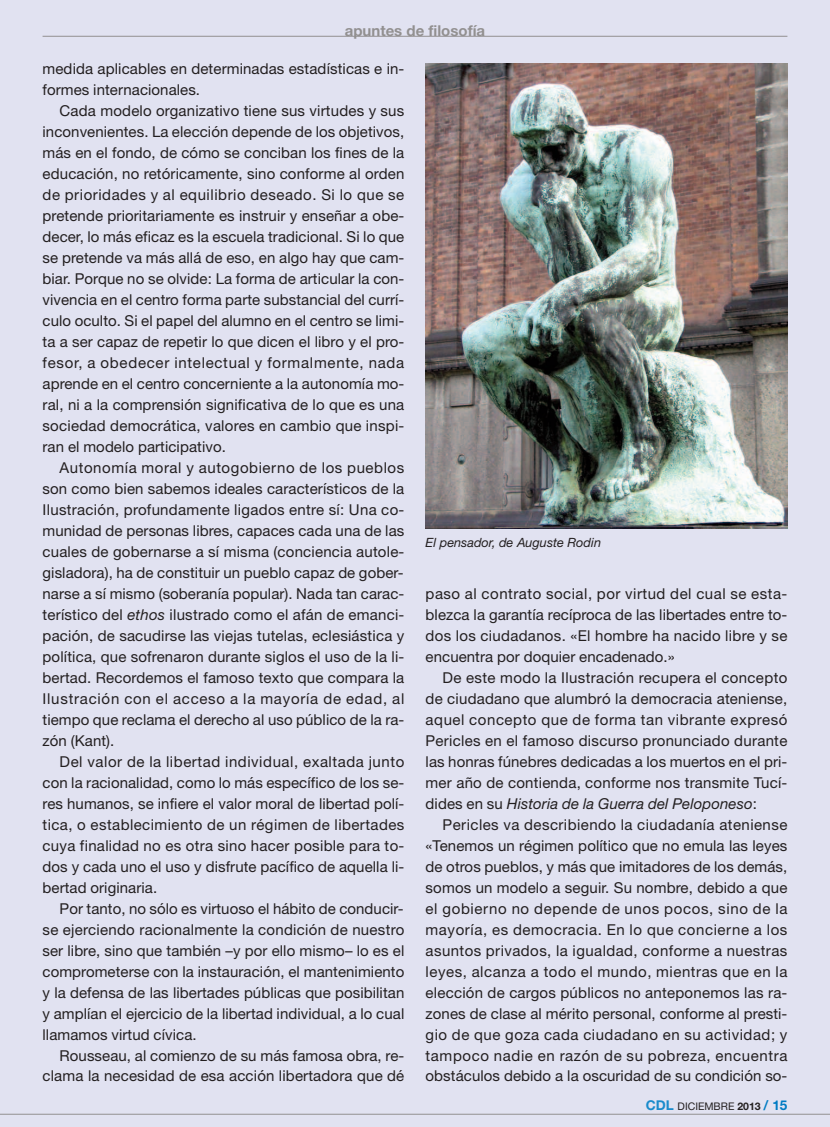
<style>
.page{position:relative;width:830px;height:1127px;background:#fff}
.page>*{position:absolute;margin:0;border:0;box-sizing:border-box;transform-origin:0 0}
.t1{font:15px/21px "Helvetica Neue";letter-spacing:.005em;color:#231f20;text-align:justify}
.t2{font:700 15px "Helvetica Neue";color:#929090}
.t3{font:italic 12.75px "Helvetica Neue";color:#231f20}
.t4{font:10.5px "Helvetica Neue";color:#231f20}
.s1{font-style:italic}
.s2{font-weight:700;font-size:13.5px;color:#1a8bcc}
.s3{font-weight:700}
.s4{font-weight:700;font-size:13.5px;color:#007bc3}
</style>
<div class="page">
<div style="left:0;top:0;width:829px;height:1127px;background:#e1e2f1"></div>
<hr style="left:43px;top:36px;width:744px;height:1px;background:#929090">
<hr style="left:0;top:1114px;width:829px;height:1px;background:#929090">
<img style="left:425px;top:64px;width:362px;height:464px">
<p class="t2" style="left:344px;top:19px;width:142px">apuntes de filosofía</p>
<p class="t1" style="left:43px;top:60px;width:363px">medida aplicables en determinadas estadísticas e in&shy;formes internacionales.</p>
<p class="t1" style="left:43px;top:102px;width:363px;text-indent:17px">Cada modelo organizativo tiene sus virtudes y sus inconvenientes. La elección depende de los objetivos, más en el fondo, de cómo se conciban los fines de la educación, no retóricamente, sino conforme al orden de prioridades y al equilibrio deseado. Si lo que se pretende prioritariamente es instruir y enseñar a obe&shy;decer, lo más eficaz es la escuela tradicional. Si lo que se pretende va más allá de eso, en algo hay que cam&shy;biar. Porque no se olvide: La forma de articular la con&shy;vivencia en el centro forma parte substancial del currí&shy;culo oculto. Si el papel del alumno en el centro se limi&shy;ta a ser capaz de repetir lo que dicen el libro y el pro&shy;fesor, a obedecer intelectual y formalmente, nada aprende en el centro concerniente a la autonomía mo&shy;ral, ni a la comprensión significativa de lo que es una sociedad democrática, valores en cambio que inspi&shy;ran el modelo participativo.</p>
<p class="t1" style="left:43px;top:459px;width:363px;text-indent:17px">Autonomía moral y autogobierno de los pueblos son como bien sabemos ideales característicos de la Ilustración, profundamente ligados entre sí: Una co&shy;munidad de personas libres, capaces cada una de las cuales de gobernarse a sí misma (conciencia autole&shy;gisladora), ha de constituir un pueblo capaz de gober&shy;narse a sí mismo (soberanía popular). Nada tan carac&shy;terístico del <span class="s1">ethos</span> ilustrado como el afán de emanci&shy;pación, de sacudirse las viejas tutelas, eclesiástica y política, que sofrenaron durante siglos el uso de la li&shy;bertad. Recordemos el famoso texto que compara la Ilustración con el acceso a la mayoría de edad, al tiempo que reclama el derecho al uso público de la ra&shy;zón (Kant).</p>
<p class="t1" style="left:43px;top:752px;width:363px;text-indent:17px">Del valor de la libertad individual, exaltada junto con la racionalidad, como lo más específico de los se&shy;res humanos, se infiere el valor moral de libertad polí&shy;tica, o establecimiento de un régimen de libertades cuya finalidad no es otra sino hacer posible para to&shy;dos y cada uno el uso y disfrute pacífico de aquella li&shy;bertad originaria.</p>
<p class="t1" style="left:42px;top:899px;width:363px;text-indent:17px">Por tanto, no sólo es virtuoso el hábito de conducir&shy;se ejerciendo racionalmente la condición de nuestro ser libre, sino que también –y por ello mismo– lo es el comprometerse con la instauración, el mantenimiento y la defensa de las libertades públicas que posibilitan y amplían el ejercicio de la libertad individual, a lo cual llamamos virtud cívica.</p>
<p class="t1" style="left:42px;top:1046px;width:363px;text-align:right">Rousseau, al comienzo de su más famosa obra, re&shy;clama la necesidad de esa acción libertadora que dé</p>
<p class="t3" style="left:425px;top:538px;width:177px">El pensador, de Auguste Rodin</p>
<p class="t1" style="left:425px;top:585px;width:363px">paso al contrato social, por virtud del cual se esta&shy;blezca la garantía recíproca de las libertades entre to&shy;dos los ciudadanos. «El hombre ha nacido libre y se encuentra por doquier encadenado.»</p>
<p class="t1" style="left:425px;top:668px;width:363px;text-indent:17px">De este modo la Ilustración recupera el concepto de ciudadano que alumbró la democracia ateniense, aquel concepto que de forma tan vibrante expresó Pericles en el famoso discurso pronunciado durante las honras fúnebres dedicadas a los muertos en el pri&shy;mer año de contienda, conforme nos transmite Tucí&shy;dides en su <span class="s1">Historia de la Guerra del Peloponeso</span>:</p>
<p class="t1" style="left:425px;top:815px;width:363px;text-indent:17px">Pericles va describiendo la ciudadanía ateniense «Tenemos un régimen político que no emula las leyes de otros pueblos, y más que imitadores de los demás, somos un modelo a seguir. Su nombre, debido a que el gobierno no depende de unos pocos, sino de la mayoría, es democracia. En lo que concierne a los asuntos privados, la igualdad, conforme a nuestras leyes, alcanza a todo el mundo, mientras que en la elección de cargos públicos no anteponemos las ra&shy;zones de clase al mérito personal, conforme al presti&shy;gio de que goza cada ciudadano en su actividad; y tampoco nadie en razón de su pobreza, encuentra obstáculos debido a la oscuridad de su condición so-</p>
<p class="t4" style="left:645px;top:1103px;width:143px"><span class="s2">CDL</span> DICIEMBRE <span class="s3">2013</span> <span class="s4">/ 15</span></p>
</div>
